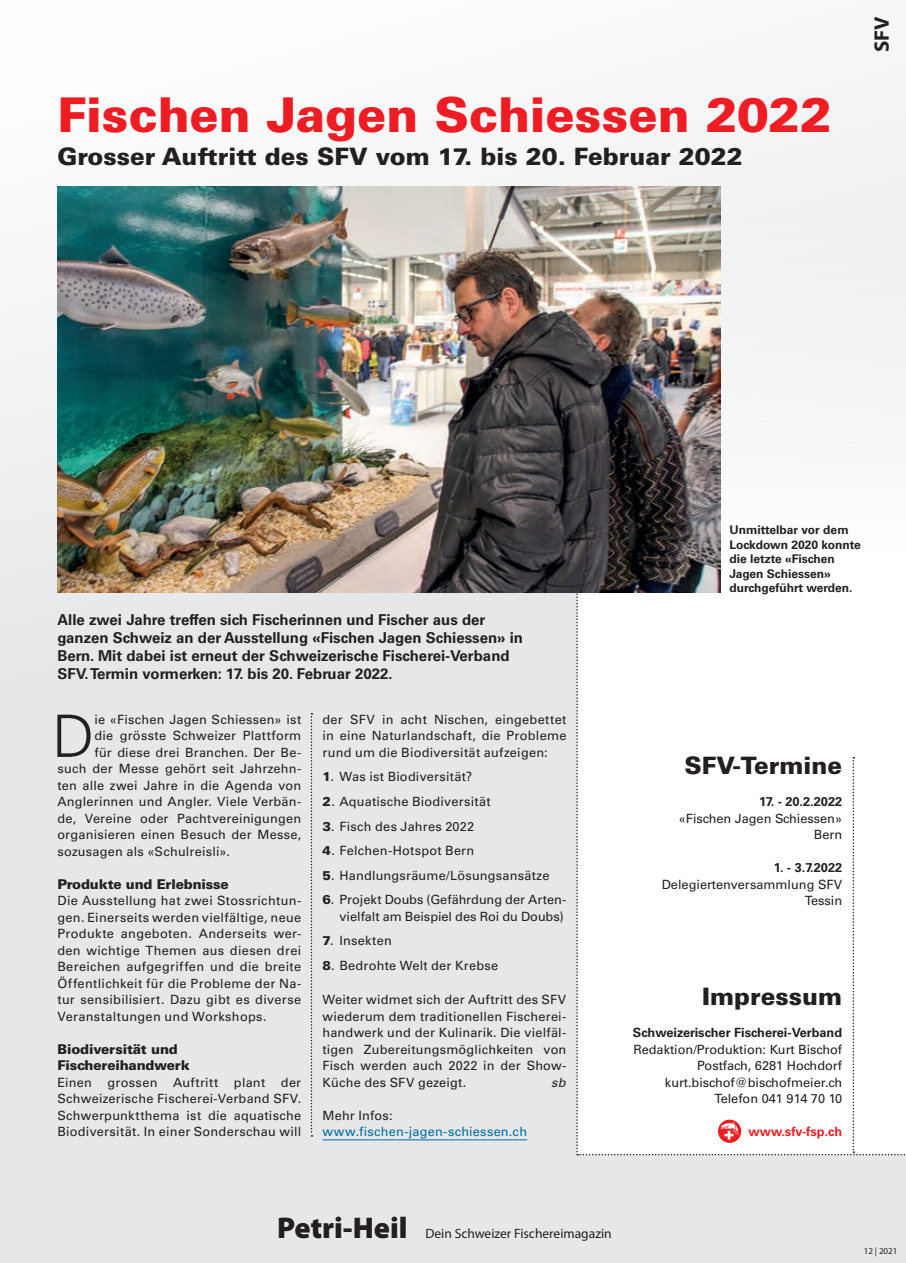
<style>
.page{position:relative;width:906px;height:1263px;background:#fff}
.page>*{position:absolute;margin:0;border:0;box-sizing:border-box;transform-origin:0 0}
.t1{font:300 58.5px "Univers LT Std";color:#231f20}
.t2{font:900 48px "Univers LT Std";letter-spacing:-.005em;color:#ee1d23}
.t3{font:900 30px "Myriad Pro";color:#231f20}
.t4{font:900 24px "Univers LT Std";color:#231f20}
.t5{font:700 21px "Myriad Pro";color:#231f20}
.t6{font:700 15px/18px "Univers LT Std";color:#231f20}
.t7{font:900 13.5px/16.5px "Univers LT Std";letter-spacing:-.01em;color:#231f20}
.t8{font:13.5px "Myriad Pro";color:#231f20}
.t9{font:12.75px/16.5px "Univers LT Std";letter-spacing:.015em;color:#231f20;text-align:justify}
.t10{font:12.75px/16.5px "Univers LT Std";letter-spacing:-.005em;color:#231f20;text-align:right}
.t11{font:700 12.75px "Univers LT Std";color:#231f20}
.t12{font:12.75px "Univers LT Std";letter-spacing:.02em;color:#006fa2}
.t13{font:700 12.75px "Univers LT Std";color:#ee1d23}
.t14{font:italic 12.75px "Univers LT Std";color:#231f20}
.t15{font:700 12px/14.4px "Univers LT Std";color:#231f20}
.t16{font:9px "Myriad Pro";color:#231f20}
.s1{font-weight:900}
</style>
<div class="page">
<div style="left:0;top:0;width:906px;height:1263px;background:linear-gradient(to bottom,#fafafa,#e0e1e3)"></div>
<hr style="left:322px;top:1139px;width:205px;height:1px;background:#006fa2">
<svg style="left:311px;top:713px;width:1px;height:424px"></svg>
<svg style="left:576px;top:20px;width:330px;height:1135px"></svg>
<img style="left:57px;top:186px;width:664px;height:406px">
<h2 class="t2" style="left:57px;top:84px;width:776px">Fischen Jagen Schiessen 2022</h2>
<h3 class="t4" style="left:57px;top:141px;width:687px">Grosser Auftritt des SFV vom 17. bis 20. Februar 2022</h3>
<h3 class="t5" style="left:868px;top:52px;width:37px;rotate:-90deg">SFV</h3>
<p class="t6" style="left:57px;top:610px;width:467px">Alle zwei Jahre treffen sich Fischerinnen und Fischer aus der ganzen Schweiz an der Ausstellung «Fischen Jagen Schiessen» in Bern. Mit dabei ist erneut der Schweizerische Fischerei-Verband SFV. Termin vormerken: 17. bis 20. Februar 2022.</p>
<h1 class="t1" style="left:52px;top:701px;width:44px">D</h1>
<p class="t9" style="left:94px;top:711px;width:208px">ie «Fischen Jagen Schiessen» ist</p>
<p class="t9" style="left:94px;top:728px;width:208px">die grösste Schweizer Plattform</p>
<p class="t9" style="left:94px;top:744px;width:208px">für diese drei Branchen. Der Be-</p>
<p class="t9" style="left:57px;top:761px;width:245px">such der Messe gehört seit Jahrzehn-</p>
<p class="t9" style="left:57px;top:777px;width:245px">ten alle zwei Jahre in die Agenda von</p>
<p class="t9" style="left:57px;top:794px;width:245px">Anglerinnen und Angler. Viele Verbän-</p>
<p class="t9" style="left:57px;top:810px;width:245px">de, Vereine oder Pachtvereinigungen</p>
<p class="t9" style="left:57px;top:827px;width:245px">organisieren einen Besuch der Messe,</p>
<p class="t9" style="left:57px;top:843px;width:174px">sozusagen als «Schulreisli».</p>
<p class="t7" style="left:57px;top:876px;width:173px">Produkte und Erlebnisse</p>
<p class="t9" style="left:57px;top:893px;width:245px">Die Ausstellung hat zwei Stossrichtun&shy;gen. Einerseits werden vielfältige, neue Produkte angeboten. Anderseits wer&shy;den wichtige Themen aus diesen drei Bereichen aufgegriffen und die breite Öffentlichkeit für die Probleme der Na&shy;tur sensibilisiert. Dazu gibt es diverse Veranstaltungen und Workshops.</p>
<p class="t7" style="left:57px;top:1041px;width:134px">Biodiversität und<br>Fischereihandwerk</p>
<p class="t9" style="left:57px;top:1074px;width:245px">Einen grossen Auftritt plant der Schweizerische Fischerei-Verband SFV.<br>Schwerpunktthema ist die aquatische Biodiversität. In einer Sonderschau will</p>
<p class="t9" style="left:322px;top:711px;width:245px">der SFV in acht Nischen, eingebettet in eine Naturlandschaft, die Probleme rund um die Biodiversität aufzeigen:</p>
<p class="t9" style="left:322px;top:769px;width:151px"><span class="s1">1</span>. Was ist Biodiversität?</p>
<p class="t9" style="left:322px;top:793px;width:170px"><span class="s1">2</span>. Aquatische Biodiversität</p>
<p class="t9" style="left:322px;top:818px;width:153px"><span class="s1">3</span>. Fisch des Jahres 2022</p>
<p class="t9" style="left:322px;top:842px;width:153px"><span class="s1">4</span>. Felchen-Hotspot Bern</p>
<p class="t9" style="left:322px;top:867px;width:228px"><span class="s1">5</span>. Handlungsräume/Lösungsansätze</p>
<p class="t10" style="left:322px;top:892px;width:245px"><span class="s1">6</span>. Projekt Doubs (Gefährdung der Arten&shy;vielfalt am Beispiel des Roi du Doubs)</p>
<p class="t9" style="left:322px;top:933px;width:71px"><span class="s1">7</span>. Insekten</p>
<p class="t9" style="left:322px;top:957px;width:177px"><span class="s1">8</span>. Bedrohte Welt der Krebse</p>
<p class="t9" style="left:322px;top:992px;width:245px">Weiter widmet sich der Auftritt des SFV wiederum dem traditionellen Fischerei&shy;handwerk und der Kulinarik. Die vielfäl&shy;tigen Zubereitungsmöglichkeiten von Fisch werden auch 2022 in der Show-Küche des SFV gezeigt.</p>
<p class="t14" style="left:551px;top:1075px;width:16px">sb</p>
<p class="t9" style="left:322px;top:1107px;width:72px">Mehr Infos:</p>
<p class="t12" style="left:322px;top:1124px;width:206px">www.fischen-jagen-schiessen.ch</p>
<p class="t15" style="left:729px;top:523px;width:133px">Unmittelbar vor dem<br>Lockdown 2020 konnte die letzte «Fischen<br>Jagen Schiessen» durchgeführt werden.</p>
<h3 class="t4" style="left:684px;top:751px;width:159px">SFV-Termine</h3>
<p class="t11" style="left:759px;top:794px;width:84px">17. - 20.2.2022</p>
<p class="t9" style="left:679px;top:810px;width:165px;text-align:right">«Fischen Jagen Schiessen»<br>Bern</p>
<p class="t11" style="left:773px;top:860px;width:70px">1. - 3.7.2022</p>
<p class="t9" style="left:662px;top:876px;width:182px;text-align:right">Delegiertenversammlung SFV<br>Tessin</p>
<h3 class="t4" style="left:702px;top:982px;width:142px">Impressum</h3>
<p class="t11" style="left:633px;top:1025px;width:211px">Schweizerischer Fischerei-Verband</p>
<p class="t9" style="left:633px;top:1041px;width:210px;text-align:right">Redaktion/Produktion: Kurt Bischof<br>Postfach, 6281 Hochdorf kurt.bischof@bischofmeier.ch<br>Telefon 041 914 70 10</p>
<p class="t13" style="left:748px;top:1124px;width:95px">www.sfv-fsp.ch</p>
<h3 class="t3" style="left:277px;top:1208px;width:132px">Petri-Heil</h3>
<p class="t8" style="left:425px;top:1225px;width:188px">Dein Schweizer Fischereimagazin</p>
<p class="t16" style="left:863px;top:1246px;width:35px">12 | 2021</p>
</div>
